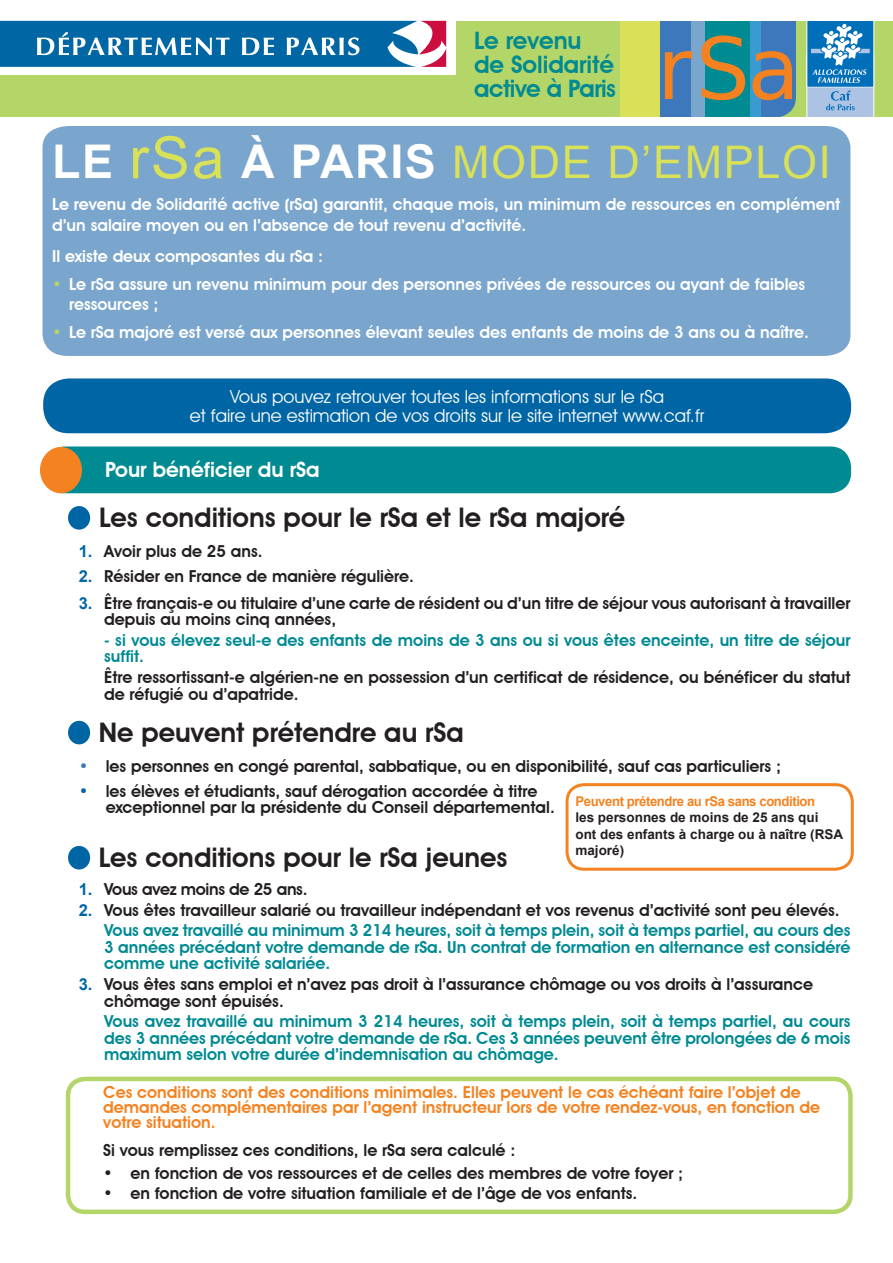
<style>
.page{position:relative;width:893px;height:1263px;background:#fff}
.page>*{position:absolute;margin:0;border:0;box-sizing:border-box;transform-origin:0 0}
.t1{font:85.5px "Bitstream Vera Sans";color:#f58220}
.t2{font:45px "Arial";letter-spacing:.035em;color:#d8e157}
.t3{font:600 27px "Avant Garde IT Cby BT";color:#231f20}
.t4{font:600 24px "Avant Garde IT Cby BT";color:#008a92}
.t5{font:600 24px "Avant Garde IT Cby BT";letter-spacing:-.02em;color:#008a92}
.t6{font:600 21px "Avant Garde IT Cby BT";color:#fff}
.t7{font:18px/18.6px "Avant Garde IT Cby BT";color:#fff;text-align:center}
.t8{font:600 16.5px/16.5px "Avant Garde IT Cby BT";color:#231f20}
.t9{font:600 16.5px/16.5px "Avant Garde IT Cby BT";color:#008a92;text-align:justify}
.t10{font:600 16.5px/21px "Avant Garde IT Cby BT";color:#fff}
.t11{font:600 16.5px/15px "Avant Garde IT Cby BT";color:#f58220}
.t12{font:600 16.5px "Avant Garde IT Cby BT";letter-spacing:-.02em;color:#231f20}
.t13{font:700 13.5px/16.5px "Arial";color:#231f20}
.t14{font:700 13.5px "Arial";letter-spacing:-.03em;color:#f58220}
.s1{font-weight:700;font-size:46.5px;color:#fff}
.s2{font-size:58.5px}
.s3{color:#b4d567}
.s4{font-family:"Arial";font-weight:700;color:#0066a4}
.s5{color:#3c78bb}
.s6{color:#0066a4}
</style>
<div class="page">
<div style="left:0;top:21px;width:806px;height:96px;background:#b4d567"></div>
<div style="left:659px;top:21px;width:137px;height:96px;background:#3c78bb"></div>
<div style="left:750px;top:0;width:11px;height:118px;background:#3a9bd1"></div>
<div style="left:698px;top:0;width:52px;height:118px;background:#008a92"></div>
<div style="left:691px;top:0;width:14px;height:118px;background:#7aa5cc"></div>
<div style="left:620px;top:0;width:39px;height:118px;background:#d8e157"></div>
<div style="left:0;top:0;width:455px;height:75px;background:#fff"></div>
<div style="left:0;top:0;width:893px;height:21px;background:#fff"></div>
<svg style="left:806px;top:21px;width:87px;height:96px;background:#72acba"></svg>
<svg style="left:0;top:20px;width:447px;height:47px;background:#357fb1"></svg>
<div style="left:0;top:117px;width:893px;height:30px;background:#fff"></div>
<div style="left:43px;top:126px;width:807px;height:230px;background:#7aa5cc"></div>
<div style="left:43px;top:378px;width:808px;height:55px;background:#0065a4;border-radius:26px"></div>
<div style="left:43px;top:446px;width:808px;height:47px;background:#008a92;border-radius:21px"></div>
<div style="left:40px;top:447px;width:42px;height:46px;background:#f58220;border-radius:50%"></div>
<div style="left:68px;top:506px;width:22px;height:24px;background:#0065a4;border-radius:50%"></div>
<div style="left:68px;top:721px;width:22px;height:23px;background:#0065a4;border-radius:50%"></div>
<div style="left:68px;top:846px;width:22px;height:23px;background:#0065a4;border-radius:50%"></div>
<div style="left:566px;top:783px;width:288px;height:88px;border:3px solid #f58220;border-radius:17px"></div>
<div style="left:66px;top:1077px;width:787px;height:137px;border:4px solid #b4d567;border-radius:17px"></div>
<p class="t4" style="left:474px;top:26px;width:109px">Le revenu</p>
<p class="t4" style="left:474px;top:50px;width:141px">de Solidarité</p>
<p class="t5" style="left:474px;top:74px;width:144px">active à Paris</p>
<p class="t2" style="left:52px;top:133px;width:780px"><span class="s1">LE</span> <span class="s2">rSa</span> <span class="s1">À PARIS</span> MODE D’EMPLOI</p>
<p class="t10" style="left:52px;top:193px;width:790px">Le revenu de Solidarité active (rSa) garantit, chaque mois, un minimum de ressources en complément d’un salaire moyen ou en l’absence de tout revenu d’activité.</p>
<p class="t10" style="left:52px;top:245px;width:273px">Il existe deux composantes du rSa :</p>
<p class="t10" style="left:69px;top:274px;width:738px;line-height:19.8px;text-indent:-17px"><span class="s3">•</span> Le rSa assure un revenu minimum pour des personnes privées de ressources ou ayant de faibles ressources ;</p>
<p class="t10" style="left:52px;top:322px;width:758px"><span class="s3">•</span> Le rSa majoré est versé aux personnes élevant seules des enfants de moins de 3 ans ou à naître.</p>
<p class="t1" style="left:657px;top:20px;width:144px">rSa</p>
<p class="t7" style="left:190px;top:388px;width:516px">Vous pouvez retrouver toutes les informations sur le rSa<br>et faire une estimation de vos droits sur le site internet www.caf.fr</p>
<p class="t6" style="left:105px;top:457px;width:216px">Pour bénéficier du rSa</p>
<p class="t3" style="left:99px;top:501px;width:528px">Les conditions pour le rSa et le rSa majoré</p>
<p class="t8" style="left:79px;top:543px;width:185px"><span class="s4">1.</span> Avoir plus de 25 ans.</p>
<p class="t8" style="left:79px;top:568px;width:337px"><span class="s4">2.</span> Résider en France de manière régulière.</p>
<p class="t8" style="left:104px;top:594px;width:748px;text-indent:-26px"><span class="s4">3.</span> Être français-e ou titulaire d’une carte de résident ou d’un titre de séjour vous autorisant à travailler depuis au moins cinq années,</p>
<p class="t9" style="left:104px;top:632px;width:748px">- si vous élevez seul-e des enfants de moins de 3 ans ou si vous êtes enceinte, un titre de séjour suffit.</p>
<p class="t8" style="left:104px;top:669px;width:748px">Être ressortissant-e algérien-ne en possession d’un certificat de résidence, ou bénéficer du statut de réfugié ou d’apatride.</p>
<p class="t3" style="left:99px;top:716px;width:366px">Ne peuvent prétendre au rSa</p>
<p class="t8" style="left:79px;top:757px;width:704px"><span class="s5">•</span> les personnes en congé parental, sabbatique, ou en disponibilité, sauf cas particuliers ;</p>
<p class="t8" style="left:106px;top:782px;width:451px;text-indent:-27px"><span class="s6">•</span> les élèves et étudiants, sauf dérogation accordée à titre exceptionnel par la présidente du Conseil départemental.</p>
<p class="t3" style="left:99px;top:841px;width:410px">Les conditions pour le rSa jeunes</p>
<p class="t12" style="left:79px;top:879px;width:230px"><span class="s4">1.</span> Vous avez moins de 25 ans.</p>
<p class="t8" style="left:79px;top:901px;width:762px"><span class="s4">2.</span> Vous êtes travailleur salarié ou travailleur indépendant et vos revenus d’activité sont peu élevés.</p>
<p class="t9" style="left:104px;top:922px;width:748px">Vous avez travaillé au minimum 3 214 heures, soit à temps plein, soit à temps partiel, au cours des 3 années précédant votre demande de rSa. Un contrat de formation en alternance est considéré comme une activité salariée.</p>
<p class="t8" style="left:104px;top:976px;width:710px;text-indent:-26px"><span class="s4">3.</span> Vous êtes sans emploi et n’avez pas droit à l’assurance chômage ou vos droits à l’assurance chômage sont épuisés.</p>
<p class="t9" style="left:104px;top:1013px;width:748px">Vous avez travaillé au minimum 3 214 heures, soit à temps plein, soit à temps partiel, au cours des 3 années précédant votre demande de rSa. Ces 3 années peuvent être prolongées de 6 mois maximum selon votre durée d’indemnisation au chômage.</p>
<p class="t14" style="left:575px;top:792px;width:241px">Peuvent prétendre au rSa sans condition</p>
<p class="t13" style="left:575px;top:810px;width:269px">les personnes de moins de 25 ans qui<br>ont des enfants à charge ou à naître (RSA majoré)</p>
<p class="t11" style="left:103px;top:1084px;width:718px">Ces conditions sont des conditions minimales. Elles peuvent le cas échéant faire l’objet de demandes complémentaires par l’agent instructeur lors de votre rendez-vous, en fonction de votre situation.</p>
<p class="t8" style="left:103px;top:1141px;width:414px">Si vous remplissez ces conditions, le rSa sera calculé :</p>
<p class="t8" style="left:103px;top:1165px;width:581px">• en fonction de vos ressources et de celles des membres de votre foyer ;</p>
<p class="t8" style="left:103px;top:1184px;width:536px">• en fonction de votre situation familiale et de l’âge de vos enfants.</p>
</div>
